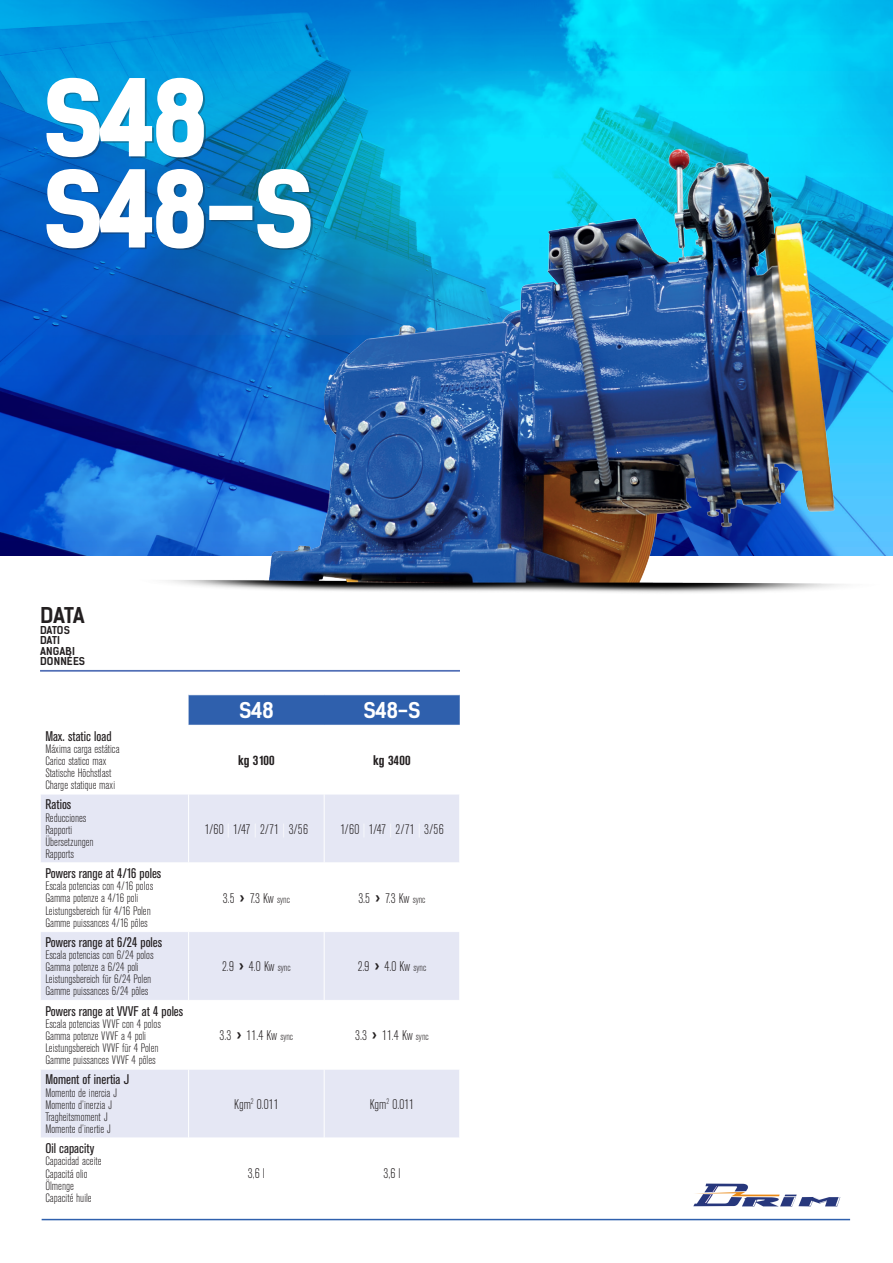
<style>
.page{position:relative;width:893px;height:1263px;background:#fff}
.page>*{position:absolute;margin:0;border:0;box-sizing:border-box;transform-origin:0 0}
.t1{font:700 97.5px/91.1px "Kelson Sans";letter-spacing:-.02em;color:#fff}
.t2{font:700 20.85px "Kelson Sans";letter-spacing:-.025em;color:#fff}
.t3{font:700 20.85px "Kelson Sans";color:#231f20}
.t4{font:300 condensed 13.8px "Akzidenz Grotesk BE";color:#231f20}
.t5{font:condensed 13.8px "Akzidenz Grotesk BE";color:#231f20}
.t6{font:700 condensed 13.8px "Akzidenz Grotesk BE";color:#231f20}
.t7{font:300 condensed 12.15px/12.1px "Akzidenz Grotesk BE";color:#231f20}
.t8{font:700 10.35px/10.4px "Kelson Sans";letter-spacing:.015em;color:#231f20}
.s1{color:#fff}
.s2{font-family:"Kelson Sans";font-weight:700;font-stretch:normal}
.s3{font-size:10.35px}
</style>
<div class="page">
<img style="left:0;top:0;width:892px;height:555px">
<svg style="left:45px;top:76px;width:160px;height:83px"></svg>
<svg style="left:45px;top:167px;width:89px;height:83px"></svg>
<hr style="left:42px;top:1218px;width:807px;height:1px;background:#2f60ad">
<hr style="left:40px;top:669px;width:420px;height:2px;background:#516fb6">
<div style="left:188px;top:695px;width:271px;height:29px;background:#2f60ad"></div>
<svg style="left:41px;top:794px;width:418px;height:343px;fill:#e5e7f4"></svg>
<hr style="left:188px;top:794px;width:1px;height:68px;background:#fff">
<hr style="left:324px;top:794px;width:1px;height:68px;background:#fff">
<hr style="left:40px;top:862px;width:148px;height:1px;background:#fff">
<hr style="left:188px;top:862px;width:1px;height:69px;background:#fff">
<hr style="left:324px;top:862px;width:1px;height:69px;background:#fff">
<hr style="left:40px;top:931px;width:148px;height:1px;background:#fff">
<hr style="left:188px;top:931px;width:1px;height:68px;background:#fff">
<hr style="left:324px;top:931px;width:1px;height:68px;background:#fff">
<hr style="left:40px;top:999px;width:148px;height:1px;background:#fff">
<hr style="left:188px;top:1000px;width:1px;height:68px;background:#fff">
<hr style="left:324px;top:1000px;width:1px;height:68px;background:#fff">
<hr style="left:40px;top:1068px;width:148px;height:1px;background:#fff">
<hr style="left:188px;top:1069px;width:1px;height:68px;background:#fff">
<hr style="left:324px;top:1069px;width:1px;height:68px;background:#fff">
<hr style="left:188px;top:862px;width:136px;height:1px;background:#fff">
<hr style="left:324px;top:862px;width:136px;height:1px;background:#fff">
<hr style="left:188px;top:931px;width:136px;height:1px;background:#fff">
<hr style="left:324px;top:931px;width:136px;height:1px;background:#fff">
<hr style="left:188px;top:999px;width:136px;height:1px;background:#fff">
<hr style="left:324px;top:999px;width:136px;height:1px;background:#fff">
<hr style="left:188px;top:1068px;width:136px;height:1px;background:#fff">
<hr style="left:324px;top:1068px;width:136px;height:1px;background:#fff">
<img style="left:134px;top:148px;width:751px;height:445px">
<img style="left:693px;top:1183px;width:148px;height:24px">
<h1 class="t1" style="left:44px;top:73px;width:271px">S48<br>S48-S</h1>
<h2 class="t3" style="left:40px;top:602px;width:46px">DATA</h2>
<p class="t8" style="left:40px;top:624px;width:47px">DATOS<br>DATI<br>ANGABI<br>DONNÉES</p>
<h2 class="t2" style="left:239px;top:697px;width:36px">S48</h2>
<h2 class="t2" style="left:363px;top:697px;width:59px">S48-S</h2>
<p class="t5" style="left:45px;top:728px;width:68px">Max. static load</p>
<p class="t7" style="left:45px;top:742px;width:76px">Máxima carga estática<br>Carico statico max<br>Statische Höchstlast<br>Charge statique maxi</p>
<p class="t6" style="left:238px;top:752px;width:38px">kg 3100</p>
<p class="t6" style="left:373px;top:752px;width:39px">kg 3400</p>
<p class="t5" style="left:45px;top:796px;width:27px">Ratios</p>
<p class="t7" style="left:45px;top:811px;width:50px">Reducciones<br>Rapporti<br>Übersetzungen<br>Rapports</p>
<p class="t4" style="left:205px;top:821px;width:105px">1/60 <span class="s1">|</span> 1/47 <span class="s1">|</span> 2/71 <span class="s1">|</span> 3/56</p>
<p class="t4" style="left:340px;top:821px;width:105px">1/60 <span class="s1">|</span> 1/47 <span class="s1">|</span> 2/71 <span class="s1">|</span> 3/56</p>
<p class="t5" style="left:45px;top:865px;width:117px">Powers range at 4/16 poles</p>
<p class="t7" style="left:45px;top:880px;width:109px">Escala potencias con 4/16 polos<br>Gamma potenze a 4/16 poli<br>Leistungsbereich für 4/16 Polen<br>Gamme puissances 4/16 pôles</p>
<p class="t4" style="left:223px;top:890px;width:69px">3.5 <span class="s2">›</span> 7.3 Kw <span class="s3">sync</span></p>
<p class="t4" style="left:358px;top:890px;width:69px">3.5 <span class="s2">›</span> 7.3 Kw <span class="s3">sync</span></p>
<p class="t5" style="left:45px;top:934px;width:118px">Powers range at 6/24 poles</p>
<p class="t7" style="left:45px;top:948px;width:110px">Escala potencias con 6/24 polos<br>Gamma potenze a 6/24 poli<br>Leistungsbereich für 6/24 Polen<br>Gamme puissances 6/24 pôles</p>
<p class="t4" style="left:222px;top:959px;width:70px">2.9 <span class="s2">›</span> 4.0 Kw <span class="s3">sync</span></p>
<p class="t4" style="left:357px;top:959px;width:70px">2.9 <span class="s2">›</span> 4.0 Kw <span class="s3">sync</span></p>
<p class="t5" style="left:45px;top:1002px;width:139px">Powers range at VVVF at 4 poles</p>
<p class="t7" style="left:45px;top:1017px;width:117px">Escala potencias VVVF con 4 polos<br>Gamma potenze VVVF a 4 poli<br>Leistungsbereich VVVF für 4 Polen<br>Gamme puissances VVVF 4 pôles</p>
<p class="t4" style="left:219px;top:1027px;width:75px">3.3 <span class="s2">›</span> 11.4 Kw <span class="s3">sync</span></p>
<p class="t4" style="left:355px;top:1027px;width:75px">3.3 <span class="s2">›</span> 11.4 Kw <span class="s3">sync</span></p>
<p class="t5" style="left:45px;top:1071px;width:85px">Moment of inertia J</p>
<p class="t7" style="left:45px;top:1086px;width:73px">Momento de inercia J<br>Momento d’inerzia J<br>Tragheitsmoment J<br>Momente d’inertie J</p>
<p class="t4" style="left:234px;top:1096px;width:46px">Kgm<sup>2</sup> 0.011</p>
<p class="t4" style="left:369px;top:1096px;width:46px">Kgm<sup>2</sup> 0.011</p>
<p class="t5" style="left:45px;top:1140px;width:51px">Oil capacity</p>
<p class="t7" style="left:45px;top:1155px;width:58px">Capacidad aceite<br>Capacitá olio<br>Ölmenge<br>Capacité huile</p>
<p class="t4" style="left:248px;top:1164px;width:19px">3,6 l</p>
<p class="t4" style="left:383px;top:1164px;width:19px">3,6 l</p>
</div>
